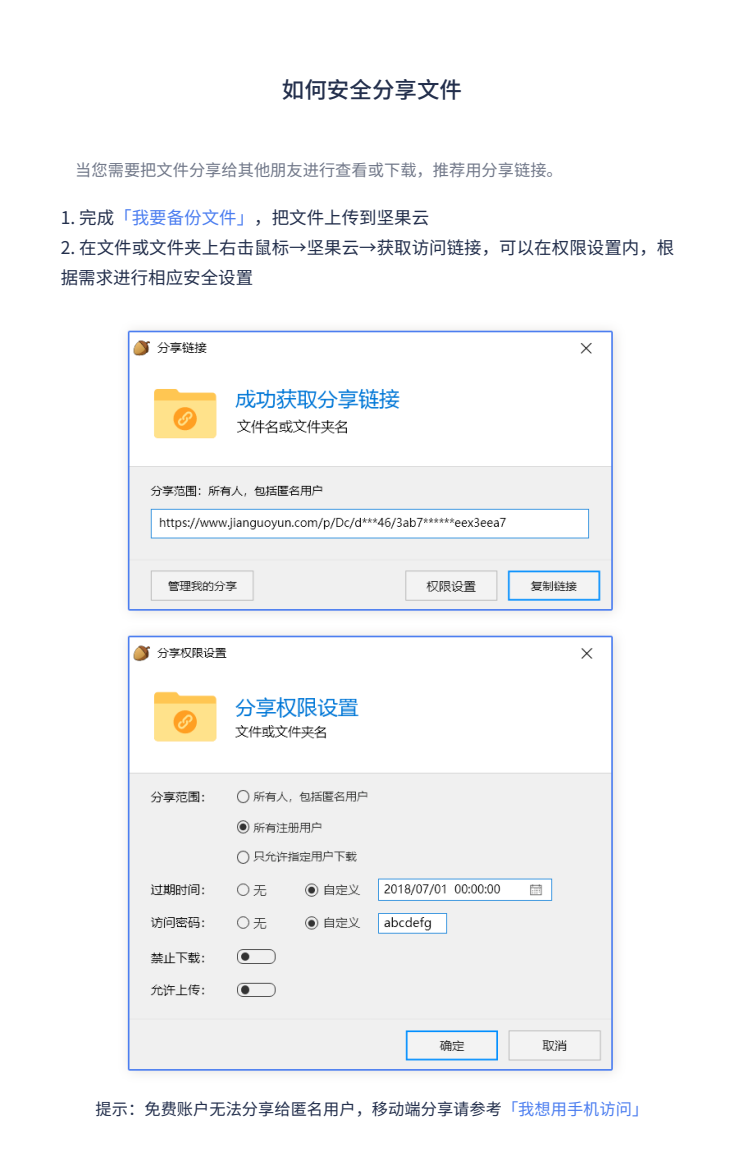
<style>
.page{position:relative;width:744px;height:1156px;background:#fff}
.page>*{position:absolute;margin:0;border:0;box-sizing:border-box;transform-origin:0 0}
.t1{font:500 22.5px "Source Han Sans CN";color:#232f4c}
.t2{font:17.5px/30px "Source Han Sans CN";color:#232f4c}
.t3{font:16.25px "Source Han Sans CN";color:#232f4c}
.t4{font:16.25px "Source Han Sans CN";color:#717889}
.s1{color:#4c7ef0}
</style>
<div class="page">
<img style="left:127px;top:329px;width:490px;height:285px">
<img style="left:127px;top:634px;width:490px;height:440px">
<p class="t1" style="left:282px;top:77px;width:181px">如何安全分享文件</p>
<p class="t4" style="left:75px;top:161px;width:489px">当您需要把文件分享给其他朋友进行查看或下载，推荐用分享链接。</p>
<p class="t2" style="left:61px;top:203px;width:370px">1. 完成<span class="s1">「我要备份文件」</span>，把文件上传到坚果云</p>
<p class="t2" style="left:61px;top:233px;width:615px">2. 在文件或文件夹上右击鼠标→坚果云→获取访问链接，可以在权限设置内，根据需求进行相应安全设置</p>
<p class="t3" style="left:96px;top:1100px;width:554px">提示：免费账户无法分享给匿名用户，移动端分享请参考<span class="s1">「我想用手机访问」</span></p>
</div>
